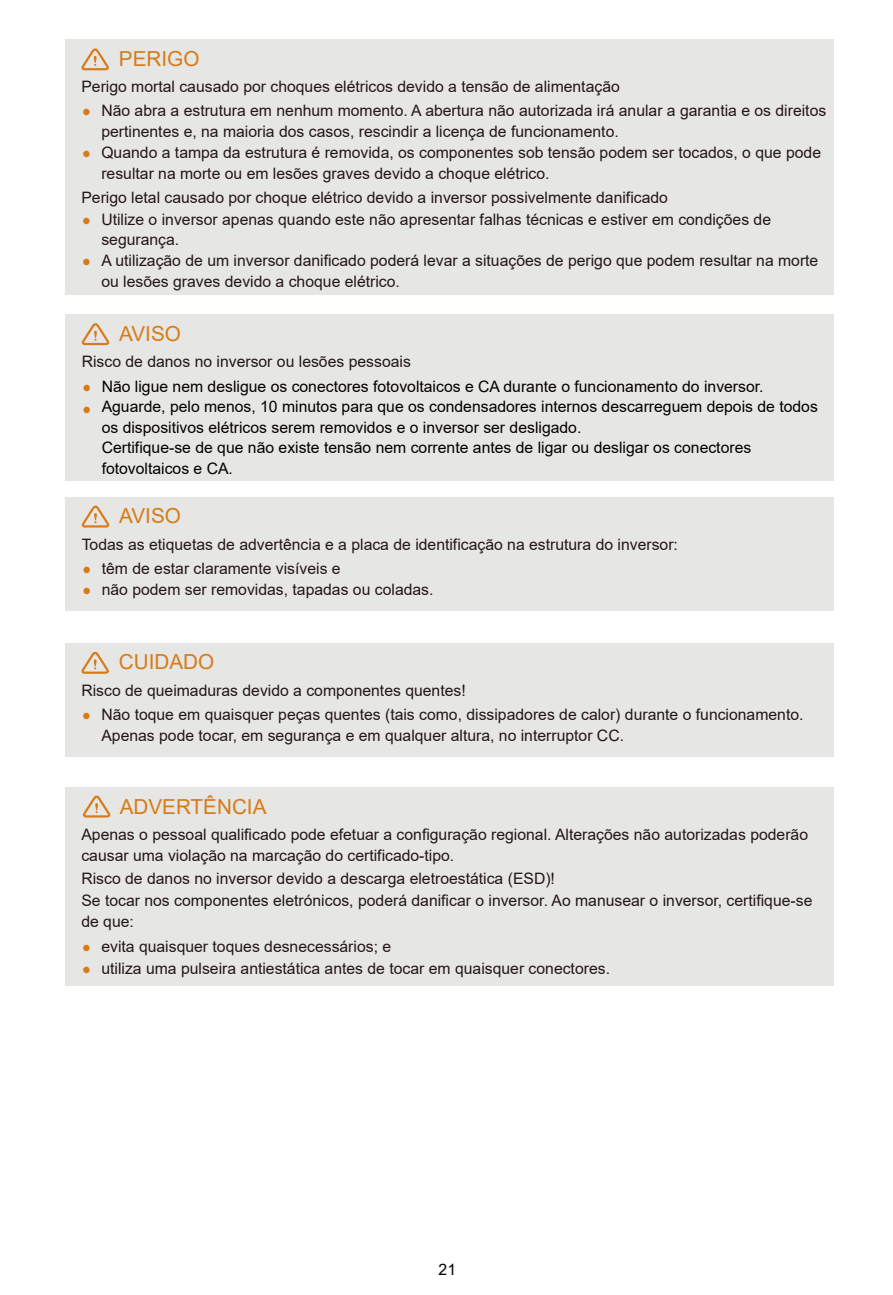
<style>
.page{position:relative;width:893px;height:1295px;background:#fff}
.page>*{position:absolute;margin:0;border:0;box-sizing:border-box;transform-origin:0 0}
.t1{font:21.82px "Wingdings";color:#d67b18}
.t2{font:20.7px "Arial";color:#d67b18}
.t3{font:15.75px/20.7px "Arial";color:#231815}
.t4{font:15.75px/20.7px "Arial";color:#040000}
.s1{color:#d67b18}
</style>
<div class="page">
<div style="left:65px;top:314px;width:769px;height:167px;background:#e6e6e5"></div>
<svg style="left:81px;top:323px;width:29px;height:23px"></svg>
<div style="left:65px;top:497px;width:769px;height:113px;background:#e6e6e5"></div>
<svg style="left:81px;top:505px;width:29px;height:23px"></svg>
<div style="left:65px;top:643px;width:768px;height:113px;background:#e6e6e5"></div>
<svg style="left:81px;top:651px;width:28px;height:23px"></svg>
<div style="left:65px;top:787px;width:768px;height:199px;background:#e6e6e5"></div>
<svg style="left:82px;top:795px;width:29px;height:23px"></svg>
<div style="left:65px;top:40px;width:768px;height:255px;background:#e6e6e5"></div>
<svg style="left:81px;top:48px;width:28px;height:23px"></svg>
<h2 class="t2" style="left:119px;top:44px;width:82px">PERIGO</h2>
<p class="t3" style="left:81px;top:76px;width:540px">Perigo mortal causado por choques elétricos devido a tensão de alimentação</p>
<h1 class="t1" style="left:81px;top:100px;width:12px">•</h1>
<h1 class="t1" style="left:81px;top:143px;width:12px">•</h1>
<p class="t3" style="left:101px;top:100px;width:726px">Não abra a estrutura em nenhum momento. A abertura não autorizada irá anular a garantia e os direitos pertinentes e, na maioria dos casos, rescindir a licença de funcionamento.</p>
<p class="t3" style="left:101px;top:142px;width:721px">Quando a tampa da estrutura é removida, os componentes sob tensão podem ser tocados, o que pode resultar na morte ou em lesões graves devido a choque elétrico.</p>
<p class="t3" style="left:81px;top:187px;width:588px">Perigo letal causado por choque elétrico devido a inversor possivelmente danificado</p>
<h1 class="t1" style="left:81px;top:209px;width:12px">•</h1>
<h1 class="t1" style="left:81px;top:251px;width:12px">•</h1>
<p class="t3" style="left:101px;top:209px;width:671px">Utilize o inversor apenas quando este não apresentar falhas técnicas e estiver em condições de segurança.</p>
<p class="t3" style="left:101px;top:250px;width:718px">A utilização de um inversor danificado poderá levar a situações de perigo que podem resultar na morte ou lesões graves devido a choque elétrico.</p>
<h2 class="t2" style="left:119px;top:319px;width:63px">AVISO</h2>
<p class="t3" style="left:82px;top:351px;width:331px">Risco de danos no inversor ou lesões pessoais</p>
<p class="t4" style="left:102px;top:375px;width:718px">Não ligue nem desligue os conectores fotovoltaicos e CA durante o funcionamento do inversor.<br>Aguarde, pelo menos, 10 minutos para que os condensadores internos descarreguem depois de todos os dispositivos elétricos serem removidos e o inversor ser desligado.<br>Certifique-se de que não existe tensão nem corrente antes de ligar ou desligar os conectores fotovoltaicos e CA.</p>
<h2 class="t2" style="left:119px;top:502px;width:63px">AVISO</h2>
<p class="t3" style="left:82px;top:534px;width:598px">Todas as etiquetas de advertência e a placa de identificação na estrutura do inversor:</p>
<p class="t3" style="left:82px;top:558px;width:260px"><span class="s1">•</span> têm de estar claramente visíveis e</p>
<p class="t3" style="left:82px;top:579px;width:353px"><span class="s1">•</span> não podem ser removidas, tapadas ou coladas.</p>
<h2 class="t2" style="left:119px;top:648px;width:97px">CUIDADO</h2>
<p class="t3" style="left:101px;top:678px;width:704px;line-height:24.3px;text-indent:-20px">Risco de queimaduras devido a componentes quentes!<br>Não toque em quaisquer peças quentes (tais como, dissipadores de calor) durante o funcionamento.</p>
<p class="t3" style="left:101px;top:725px;width:524px">Apenas pode tocar, em segurança e em qualquer altura, no interruptor CC.</p>
<h1 class="t1" style="left:81px;top:704px;width:12px">•</h1>
<h2 class="t2" style="left:120px;top:792px;width:148px">ADVERTÊNCIA</h2>
<p class="t3" style="left:81px;top:824px;width:728px">Apenas o pessoal qualificado pode efetuar a configuração regional. Alterações não autorizadas poderão causar uma violação na marcação do certificado-tipo.</p>
<p class="t3" style="left:81px;top:868px;width:732px;line-height:21.4px">Risco de danos no inversor devido a descarga eletroestática (ESD)!<br>Se tocar nos componentes eletrónicos, poderá danificar o inversor. Ao manusear o inversor, certifique-se de que:</p>
<p class="t3" style="left:81px;top:936px;width:311px"><span class="s1">•</span> evita quaisquer toques desnecessários; e</p>
<p class="t3" style="left:81px;top:957px;width:530px"><span class="s1">•</span> utiliza uma pulseira antiestática antes de tocar em quaisquer conectores.</p>
<p class="t4" style="left:439px;top:1259px;width:19px">21</p>
</div>
